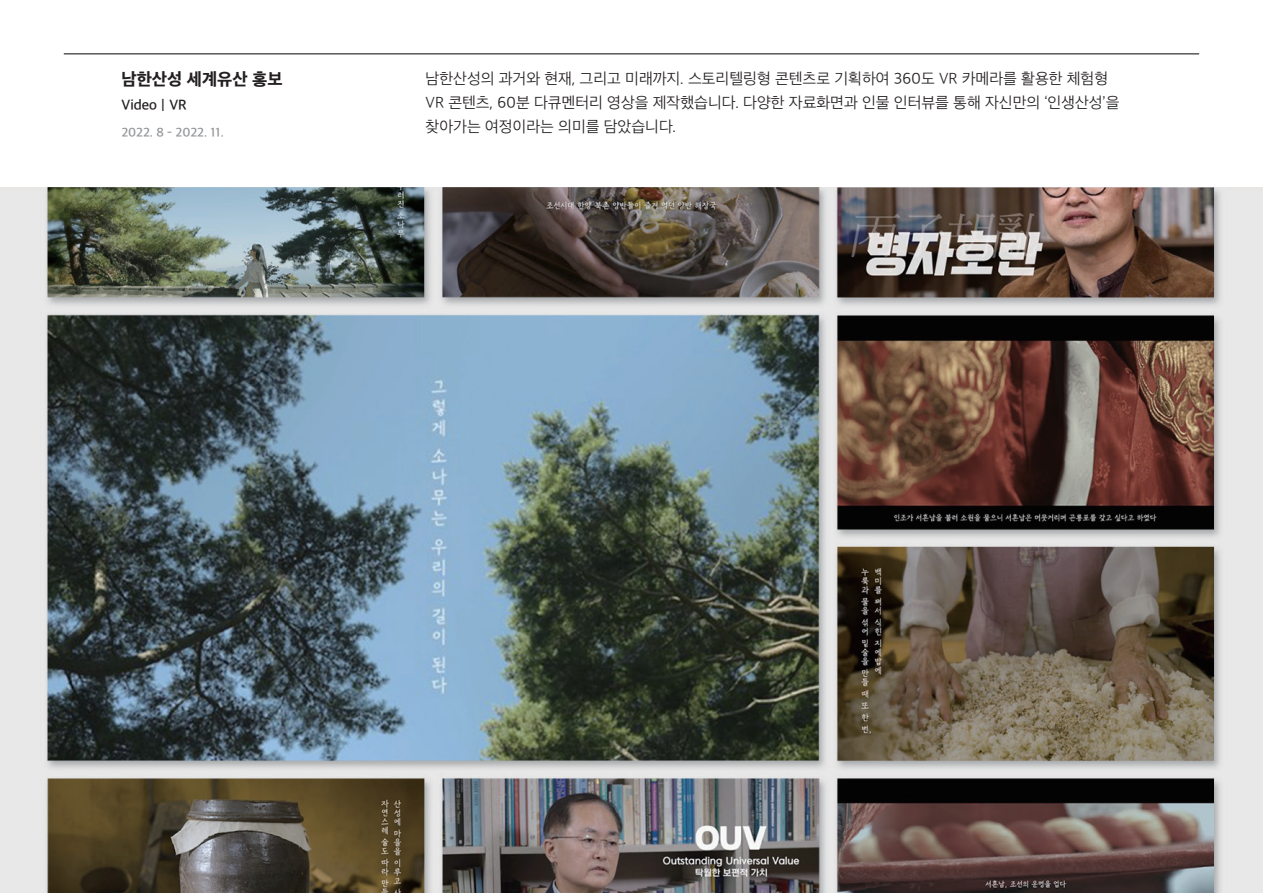
<style>
.page{position:relative;width:1263px;height:893px;background:#fff}
.page>*{position:absolute;margin:0;border:0;box-sizing:border-box;transform-origin:0 0}
.t1{font:16.5px "SD Gothic Neoa h Ex Bd";color:#231f20}
.t2{font:15px/24px "SD Gothic Neoa c Lt";color:#231f20}
.t3{font:13.5px "SD Gothic Neoa f Sm";color:#231f20}
.t4{font:12px "SD Gothic Neoa f Sm";letter-spacing:-.005em;color:#939598}
</style>
<div class="page">
<img style="left:0;top:188px;width:1263px;height:705px">
<hr style="left:64px;top:53px;width:1135px;height:1px;background:#231f20">
<p class="t1" style="left:122px;top:71px;width:163px">남한산성 세계유산 홍보</p>
<p class="t3" style="left:122px;top:98px;width:67px">Video｜VR</p>
<p class="t4" style="left:122px;top:126px;width:104px">2022. 8 - 2022. 11.</p>
<p class="t2" style="left:426px;top:67px;width:695px">남한산성의 과거와 현재, 그리고 미래까지. 스토리텔링형 콘텐츠로 기획하여 360도 VR 카메라를 활용한 체험형<br>VR 콘텐츠, 60분 다큐멘터리 영상을 제작했습니다. 다양한 자료화면과 인물 인터뷰를 통해 자신만의 ‘인생산성’을 찾아가는 여정이라는 의미를 담았습니다.</p>
</div>
